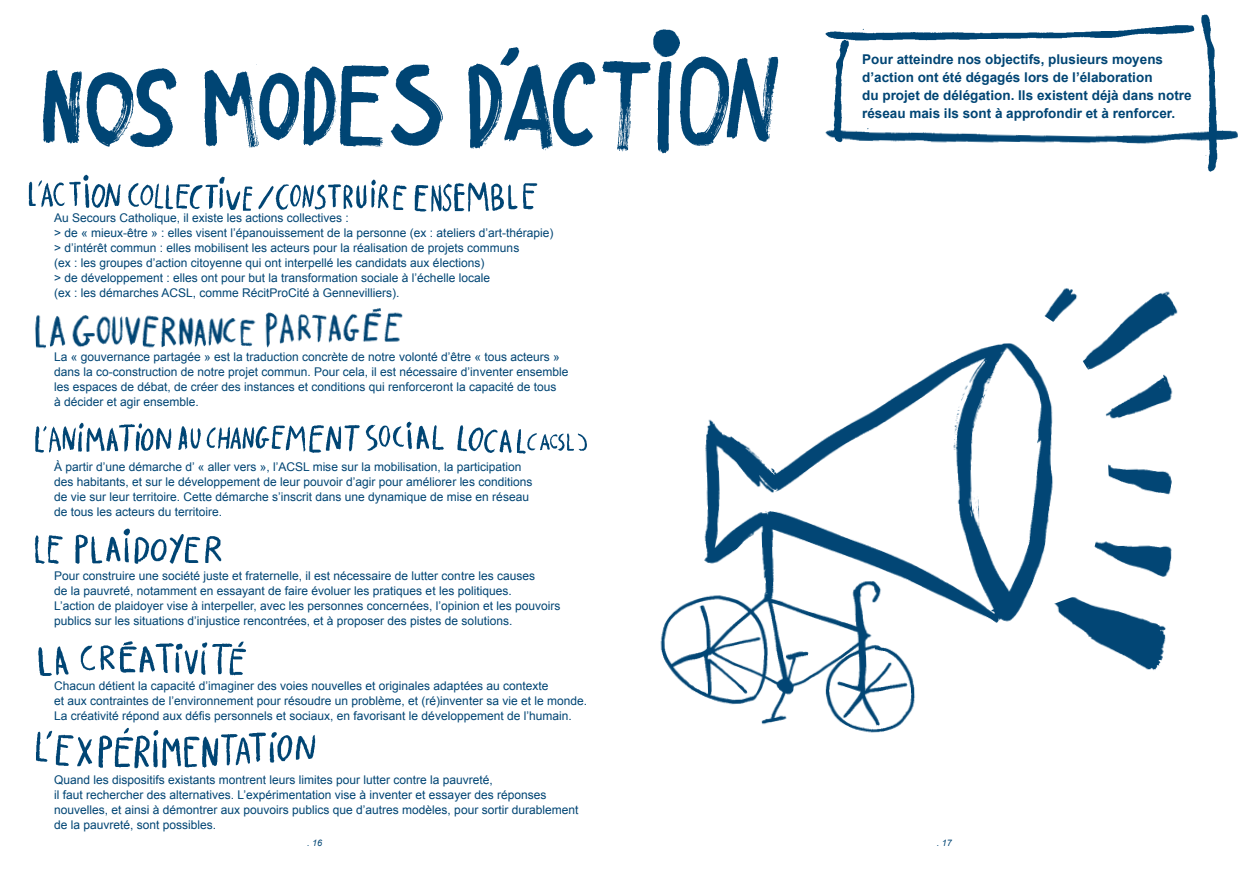
<style>
.page{position:relative;width:1259px;height:893px;background:#fff}
.page>*{position:absolute;margin:0;border:0;box-sizing:border-box;transform-origin:0 0}
.t1{font:700 13.5px/18px "Arial";color:#004574}
.t2{font:12px/15px "Arial";color:#004574}
.t3{font:italic 9px "Arial";color:#004574}
</style>
<div class="page">
<img style="left:660px;top:343px;width:356px;height:390px">
<img style="left:1016px;top:288px;width:162px;height:383px">
<img style="left:43px;top:68px;width:134px;height:80px">
<img style="left:204px;top:64px;width:181px;height:84px">
<img style="left:385px;top:64px;width:58px;height:82px">
<img style="left:468px;top:29px;width:311px;height:125px">
<img style="left:34px;top:528px;width:188px;height:36px">
<img style="left:35px;top:421px;width:552px;height:33px">
<img style="left:38px;top:641px;width:208px;height:35px">
<img style="left:36px;top:727px;width:280px;height:42px">
<img style="left:35px;top:308px;width:368px;height:41px">
<img style="left:28px;top:174px;width:510px;height:38px">
<img style="left:825px;top:128px;width:413px;height:16px">
<img style="left:825px;top:25px;width:370px;height:16px">
<img style="left:827px;top:40px;width:28px;height:104px">
<img style="left:1195px;top:15px;width:28px;height:157px">
<p class="t2" style="left:54px;top:210px;width:501px">Au Secours Catholique, il existe les actions collectives :<br>&gt; de « mieux-être » : elles visent l’épanouissement de la personne (ex : ateliers d’art-thérapie) &gt; d’intérêt commun : elles mobilisent les acteurs pour la réalisation de projets communs<br>(ex : les groupes d’action citoyenne qui ont interpellé les candidats aux élections)<br>&gt; de développement : elles ont pour but la transformation sociale à l’échelle locale<br>(ex : les démarches ACSL, comme RécitProCité à Gennevilliers).</p>
<p class="t2" style="left:54px;top:349px;width:516px">La « gouvernance partagée » est la traduction concrète de notre volonté d’être « tous acteurs » dans la co-construction de notre projet commun. Pour cela, il est nécessaire d’inventer ensemble les espaces de débat, de créer des instances et conditions qui renforceront la capacité de tous<br>à décider et agir ensemble.</p>
<p class="t2" style="left:54px;top:459px;width:480px">À partir d’une démarche d’ « aller vers », l’ACSL mise sur la mobilisation, la participation des habitants, et sur le développement de leur pouvoir d’agir pour améliorer les conditions de vie sur leur territoire. Cette démarche s’inscrit dans une dynamique de mise en réseau de tous les acteurs du territoire.</p>
<p class="t2" style="left:54px;top:568px;width:508px">Pour construire une société juste et fraternelle, il est nécessaire de lutter contre les causes<br>de la pauvreté, notamment en essayant de faire évoluer les pratiques et les politiques.<br>L’action de plaidoyer vise à interpeller, avec les personnes concernées, l’opinion et les pouvoirs publics sur les situations d’injustice rencontrées, et à proposer des pistes de solutions.</p>
<p class="t2" style="left:54px;top:678px;width:534px">Chacun détient la capacité d’imaginer des voies nouvelles et originales adaptées au contexte<br>et aux contraintes de l’environnement pour résoudre un problème, et (ré)inventer sa vie et le monde.<br>La créativité répond aux défis personnels et sociaux, en favorisant le développement de l’humain.</p>
<p class="t1" style="left:862px;top:50px;width:331px">Pour atteindre nos objectifs, plusieurs moyens d’action ont été dégagés lors de l’élaboration<br>du projet de délégation. Ils existent déjà dans notre réseau mais ils sont à approfondir et à renforcer.</p>
<p class="t2" style="left:54px;top:772px;width:526px">Quand les dispositifs existants montrent leurs limites pour lutter contre la pauvreté,<br>il faut rechercher des alternatives. L’expérimentation vise à inventer et essayer des réponses nouvelles, et ainsi à démontrer aux pouvoirs publics que d’autres modèles, pour sortir durablement de la pauvreté, sont possibles.</p>
<p class="t3" style="left:307px;top:836px;width:17px">. 16</p>
<p class="t3" style="left:936px;top:836px;width:17px">. 17</p>
</div>
